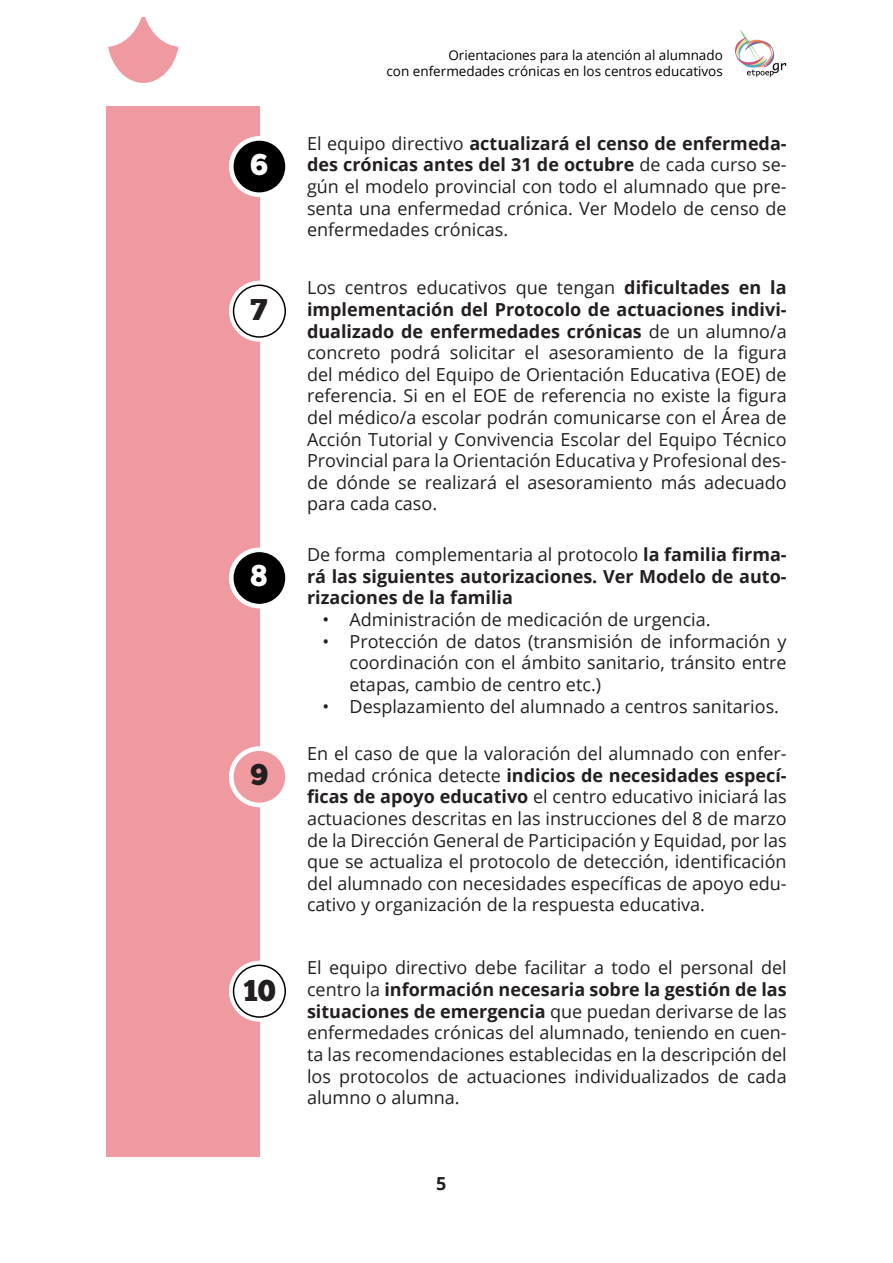
<style>
.page{position:relative;width:893px;height:1263px;background:#fff}
.page>*{position:absolute;margin:0;border:0;box-sizing:border-box;transform-origin:0 0}
.t1{font:30px "Chunk Five";color:#231f20}
.t2{font:30px "Chunk Five";color:#fff}
.t3{font:18px/21.6px "Open Sans";color:#231f20;text-align:justify}
.t4{font:700 18px/21.6px "Open Sans";color:#231f20;text-align:justify}
.t5{font:13.5px/16.2px "Open Sans";color:#000;text-align:right}
.s1{font-weight:700}
.s2{font-weight:400}
</style>
<div class="page">
<svg style="left:108px;top:17px;width:71px;height:66px"></svg>
<img style="left:735px;top:30px;width:52px;height:48px">
<div style="left:106px;top:106px;width:153px;height:1051px;background:#ef9aa0"></div>
<svg style="left:229px;top:136px;width:61px;height:61px"></svg>
<div style="left:234px;top:141px;width:51px;height:51px;background:#000;border-radius:50%"></div>
<svg style="left:229px;top:281px;width:61px;height:61px"></svg>
<div style="left:234px;top:285px;width:51px;height:52px;background:#fff;border-radius:50%"></div>
<div style="left:233px;top:285px;width:53px;height:53px;border:2px solid #000;border-radius:50%"></div>
<div style="left:229px;top:547px;width:61px;height:61px;background:#fff;border-radius:50%"></div>
<div style="left:234px;top:552px;width:51px;height:52px;background:#000;border-radius:50%"></div>
<div style="left:229px;top:746px;width:61px;height:61px;background:#fff;border-radius:50%"></div>
<div style="left:234px;top:751px;width:51px;height:52px;background:#ef9aa0;border-radius:50%"></div>
<svg style="left:229px;top:961px;width:61px;height:61px"></svg>
<div style="left:234px;top:965px;width:51px;height:52px;background:#fff;border-radius:50%"></div>
<div style="left:233px;top:964px;width:53px;height:54px;border:2px solid #000;border-radius:50%"></div>
<p class="t2" style="left:250px;top:147px;width:19px">6</p>
<p class="t1" style="left:250px;top:291px;width:18px">7</p>
<p class="t2" style="left:250px;top:558px;width:18px">8</p>
<p class="t1" style="left:250px;top:757px;width:19px">9</p>
<p class="t1" style="left:243px;top:972px;width:34px">10</p>
<p class="t5" style="left:386px;top:47px;width:338px">Orientaciones para la atención al alumnado<br>con enfermedades crónicas en los centros educativos</p>
<p class="t3" style="left:307px;top:132px;width:481px">El equipo directivo <span class="s1">actualizará el censo de enfermeda&shy;des crónicas antes del 31 de octubre</span> de cada curso se&shy;gún el modelo provincial con todo el alumnado que pre&shy;senta una enfermedad crónica. Ver Modelo de censo de enfermedades crónicas.</p>
<p class="t3" style="left:307px;top:277px;width:481px">Los centros educativos que tengan <span class="s1">dificultades en la implementación del Protocolo de actuaciones indivi&shy;dualizado de enfermedades crónicas</span> de un alumno/a concreto podrá solicitar el asesoramiento de la figura del médico del Equipo de Orientación Educativa (EOE) de referencia. Si en el EOE de referencia no existe la figura del médico/a escolar podrán comunicarse con el Área de Acción Tutorial y Convivencia Escolar del Equipo Técnico Provincial para la Orientación Educativa y Profesional des&shy;de dónde se realizará el asesoramiento más adecuado para cada caso.</p>
<p class="t4" style="left:307px;top:543px;width:481px"><span class="s2">De forma complementaria al protocolo</span> la familia firma&shy;rá las siguientes autorizaciones. Ver Modelo de auto&shy;rizaciones de la familia</p>
<p class="t3" style="left:323px;top:608px;width:390px">• Administración de medicación de urgencia.</p>
<p class="t3" style="left:350px;top:630px;width:439px;text-indent:-27px">• Protección de datos (transmisión de información y coordinación con el ámbito sanitario, tránsito entre etapas, cambio de centro etc.)</p>
<p class="t3" style="left:323px;top:695px;width:458px">• Desplazamiento del alumnado a centros sanitarios.</p>
<p class="t3" style="left:307px;top:742px;width:481px">En el caso de que la valoración del alumnado con enfer&shy;medad crónica detecte <span class="s1">indicios de necesidades especí&shy;ficas de apoyo educativo</span> el centro educativo iniciará las actuaciones descritas en las instrucciones del 8 de marzo de la Dirección General de Participación y Equidad, por las que se actualiza el protocolo de detección, identificación del alumnado con necesidades específicas de apoyo edu&shy;cativo y organización de la respuesta educativa.</p>
<p class="t3" style="left:307px;top:957px;width:481px">El equipo directivo debe facilitar a todo el personal del centro la <span class="s1">información necesaria sobre la gestión de las situaciones de emergencia</span> que puedan derivarse de las enfermedades crónicas del alumnado, teniendo en cuen&shy;ta las recomendaciones establecidas en la descripción del los protocolos de actuaciones individualizados de cada alumno o alumna.</p>
<p class="t4" style="left:436px;top:1172px;width:12px">5</p>
</div>
